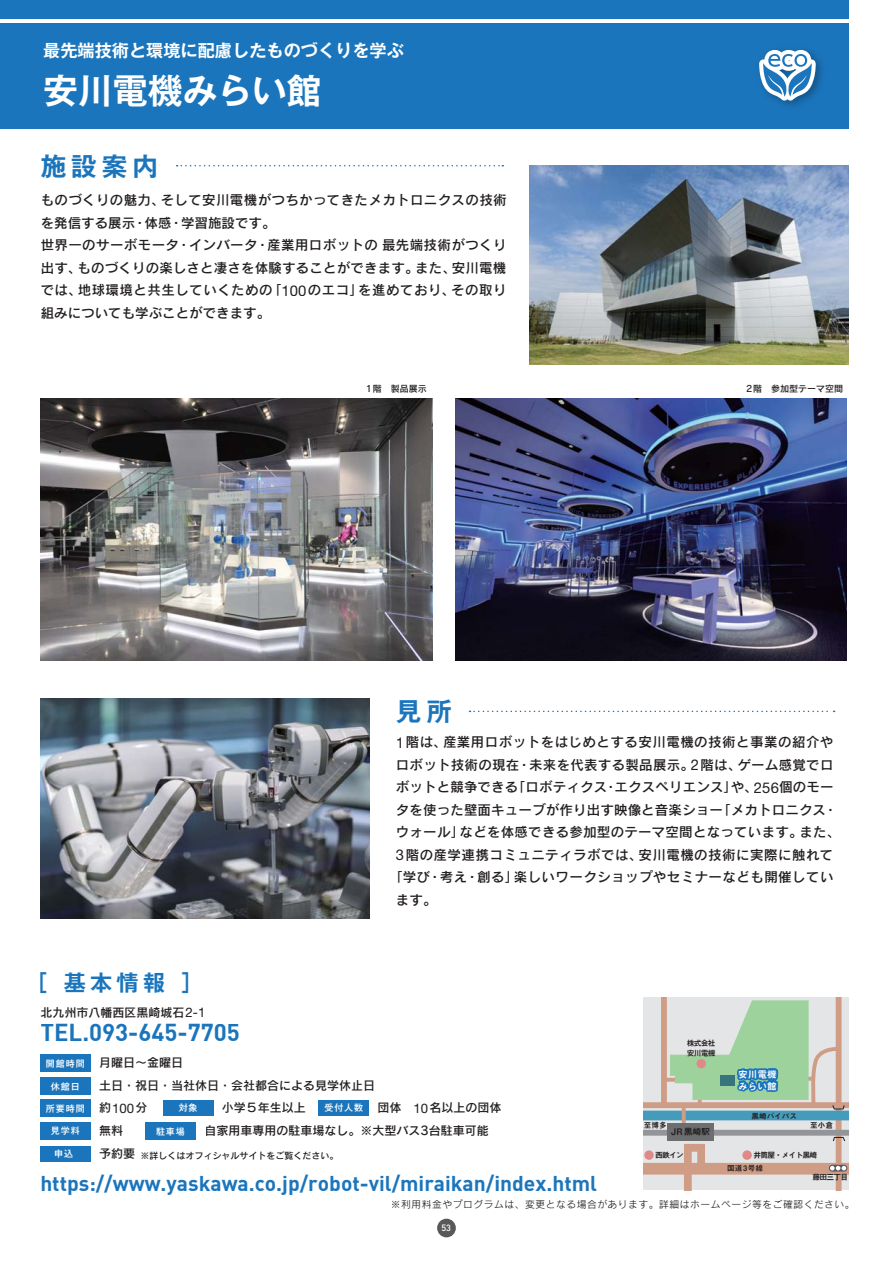
<style>
.page{position:relative;width:893px;height:1263px;background:#fff}
.page>*{position:absolute;margin:0;border:0;box-sizing:border-box;transform-origin:0 0}
.t1{font:34.8px "Gothic MB101 Pro De Bold 90 msp RKSJ H";color:#fff}
.t2{font:25.5px "Gothic MB101 Pro De Bold 90 msp RKSJ H";letter-spacing:.2em;color:#1b75bc}
.t3{font:24px "DIN Bold";color:#1b75bc}
.t4{font:22.05px "Gothic MB101 Pro De Bold 90 msp RKSJ H";color:#1b75bc}
.t5{font:21px "DIN Bold";color:#1b75bc}
.t6{font:17.1px "Gothic MB101 Pro De Bold 90 msp RKSJ H";color:#fff}
.t7{font:13.5px/22.5px "Rodin Pro DB 90 msp RKSJ H";letter-spacing:.025em;color:#231f20}
.t8{font:12px "Rodin Pro DB 90 msp RKSJ H";color:#231f20}
.t9{font:9.75px "Rodin Pro M 90 msp RKSJ H";letter-spacing:.06em;color:#231f20}
.t10{font:9.6px/11.6px "Midashi Go Pro MB31 90 msp RKSJ H";color:#fff}
.t11{font:9px "Rodin Pro DB 90 msp RKSJ H";color:#231f20}
.t12{font:9px "Gothic MB101 Pro Medium 90 msp RKSJ H";letter-spacing:.1em;color:#fff}
.t13{font:9px "Midashi Go Pro MB31 90 msp RKSJ H";color:#231f20}
.t14{font:500 9px "DIN";color:#fff}
.t15{font:7.8px/9.3px "Midashi Go Pro MB31 90 msp RKSJ H";letter-spacing:-.1em;color:#231f20}
.t16{font:7.65px "Midashi Go Pro MB31 90 msp RKSJ H";color:#231f20}
.s1{font-family:"Helvetica Neue LT Std";font-size:14.85px}
.s2{font-family:"Helvetica Neue LT Std";font-size:13.2px}
.s3{font-family:"Gothic MB101 Pro Medium 90 msp RKSJ H";font-size:9px;color:#fff}
.s4{font-family:"Rodin Pro DB 90 msp RKSJ H";font-size:12px;color:#231f20}
.s5{font-family:"Helvetica Neue LT Std";font-size:13.2px;color:#231f20}
</style>
<div class="page">
<div style="left:0;top:24px;width:849px;height:105px;background:#1b75bc"></div>
<div style="left:0;top:0;width:849px;height:18px;background:#1b75bc"></div>
<svg style="left:754px;top:50px;width:67px;height:116px"></svg>
<svg style="left:177px;top:165px;width:326px;height:1px"></svg>
<svg style="left:469px;top:711px;width:365px;height:1px"></svg>
<div style="left:40px;top:1055px;width:50px;height:17px;background:#1b75bc"></div>
<div style="left:40px;top:1078px;width:50px;height:17px;background:#1b75bc"></div>
<img style="left:530px;top:166px;width:318px;height:199px">
<img style="left:41px;top:399px;width:392px;height:261px">
<img style="left:41px;top:698px;width:329px;height:220px">
<img style="left:456px;top:399px;width:390px;height:261px">
<div style="left:146px;top:1122px;width:50px;height:17px;background:#1b75bc"></div>
<div style="left:40px;top:1100px;width:50px;height:17px;background:#1b75bc"></div>
<div style="left:163px;top:1100px;width:50px;height:16px;background:#1b75bc"></div>
<div style="left:319px;top:1100px;width:50px;height:16px;background:#1b75bc"></div>
<div style="left:40px;top:1146px;width:50px;height:16px;background:#1b75bc"></div>
<div style="left:40px;top:1122px;width:50px;height:17px;background:#1b75bc"></div>
<div style="left:643px;top:998px;width:206px;height:192px;background:#e4e5e6"></div>
<div style="left:836px;top:998px;width:5px;height:192px;background:#cf9d85"></div>
<svg style="left:833px;top:1136px;width:12px;height:6px"></svg>
<div style="left:661px;top:998px;width:6px;height:106px;background:#cf9d85"></div>
<div style="left:643px;top:1102px;width:206px;height:6px;background:#cf9d85"></div>
<div style="left:643px;top:1111px;width:206px;height:9px;background:#459bbc"></div>
<div style="left:643px;top:1163px;width:206px;height:12px;background:#cf9d85"></div>
<svg style="left:680px;top:1143px;width:29px;height:47px"></svg>
<hr style="left:663px;top:1078px;width:13px;height:4px;background:#cf9d85">
<svg style="left:682px;top:1110px;width:4px;height:13px"></svg>
<div style="left:643px;top:1130px;width:206px;height:6px;background:#939598"></div>
<div style="left:667px;top:1123px;width:47px;height:18px;background:#6d6e70"></div>
<div style="left:644px;top:1150px;width:10px;height:10px;background:#df8a89;border-radius:50%"></div>
<div style="left:742px;top:1150px;width:10px;height:10px;background:#df8a89;border-radius:50%"></div>
<svg style="left:829px;top:1165px;width:18px;height:7px"></svg>
<svg style="left:830px;top:1166px;width:16px;height:4px"></svg>
<svg style="left:670px;top:1000px;width:175px;height:110px"></svg>
<div style="left:437px;top:1219px;width:19px;height:18px;background:#58595b;border-radius:50%"></div>
<p class="t6" style="left:43px;top:44px;width:362px">最先端技術と環境に配慮したものづくりを学ぶ</p>
<h1 class="t1" style="left:43px;top:78px;width:280px">安川電機みらい館</h1>
<h2 class="t2" style="left:41px;top:156px;width:119px">施設案内</h2>
<p class="t7" style="left:41px;top:191px;width:467px">ものづくりの魅力、そして安川電機がつちかってきたメカトロニクスの技術を発信する展示・体感・学習施設です。<br>世界一のサーボモータ・インバータ・産業用ロボットの最先端技術がつくり出す、ものづくりの楽しさと凄さを体験することができます。また、安川電機では、地球環境と共生していくための「<span class="s1">100</span>のエコ」を進めており、その取り組みについても学ぶことができます。</p>
<p class="t11" style="left:366px;top:386px;width:63px">1階　製品展示</p>
<p class="t11" style="left:746px;top:386px;width:99px">2階　参加型テーマ空間</p>
<h2 class="t2" style="left:396px;top:702px;width:58px">見所</h2>
<p class="t7" style="left:396px;top:733px;width:439px"><span class="s1">1</span>階は、産業用ロボットをはじめとする安川電機の技術と事業の紹介や</p>
<p class="t7" style="left:396px;top:755px;width:439px">ロボット技術の現在・未来を代表する製品展示。<span class="s1">2</span>階は、ゲーム感覚でロ</p>
<p class="t7" style="left:396px;top:778px;width:439px">ボットと競争できる「ロボティクス・エクスペリエンス」や、<span class="s1">256</span>個のモー</p>
<p class="t7" style="left:396px;top:800px;width:443px">タを使った壁面キューブが作り出す映像と音楽ショー「メカトロニクス・</p>
<p class="t7" style="left:396px;top:823px;width:446px">ウォール」などを体感できる参加型のテーマ空間となっています。また、</p>
<p class="t7" style="left:396px;top:845px;width:439px"><span class="s1">3</span>階の産学連携コミュニティラボでは、安川電機の技術に実際に触れて</p>
<p class="t7" style="left:389px;top:868px;width:446px">「学び・考え・創る」楽しいワークショップやセミナーなども開催してい</p>
<p class="t7" style="left:396px;top:890px;width:42px">ます。</p>
<h3 class="t4" style="left:26px;top:974px;width:179px">［ 基本情報 ］</h3>
<p class="t8" style="left:40px;top:1008px;width:167px">北九州市八幡西区黒崎城石<span class="s2">2-1</span></p>
<h3 class="t3" style="left:40px;top:1017px;width:201px">TEL.093-645-7705</h3>
<p class="t8" style="left:46px;top:1058px;width:151px"><span class="s3">開館時間</span> 月曜日～金曜日　</p>
<p class="t12" style="left:51px;top:1083px;width:30px">休館日</p>
<p class="t8" style="left:99px;top:1081px;width:277px">土日・祝日・当社休日・会社都合による見学休止日</p>
<p class="t15" style="left:687px;top:1040px;width:30px">株式会社安川電機</p>
<p class="t10" style="left:738px;top:1070px;width:40px">安川電機みらい館</p>
<p class="t12" style="left:46px;top:1105px;width:103px">所要時間 <span class="s4">約</span><span class="s5">100</span><span class="s4">分</span></p>
<p class="t12" style="left:179px;top:1105px;width:20px">対象</p>
<p class="t8" style="left:222px;top:1103px;width:85px">小学５年生以上</p>
<p class="t8" style="left:324px;top:1103px;width:178px"><span class="s3">受付人数</span> 団体　<span class="s2">10</span>名以上の団体</p>
<p class="t12" style="left:54px;top:1151px;width:20px">申込</p>
<p class="t8" style="left:99px;top:1149px;width:49px">予約要　</p>
<p class="t12" style="left:51px;top:1127px;width:30px">見学料</p>
<p class="t8" style="left:99px;top:1125px;width:25px">無料</p>
<p class="t12" style="left:156px;top:1128px;width:30px">駐車場</p>
<p class="t8" style="left:205px;top:1126px;width:286px">自家用車専用の駐車場なし。※大型バス3台駐車可能</p>
<p class="t11" style="left:140px;top:1152px;width:200px">※詳しくはオフィシャルサイトをご覧ください。</p>
<h3 class="t5" style="left:40px;top:1170px;width:558px">https://www.yaskawa.co.jp/robot-vil/miraikan/index.html</h3>
<p class="t16" style="left:751px;top:1113px;width:47px">黒崎バイパス</p>
<p class="t16" style="left:644px;top:1122px;width:24px">至博多</p>
<p class="t16" style="left:810px;top:1122px;width:24px">至小倉</p>
<p class="t13" style="left:671px;top:1128px;width:40px">JR黒崎駅</p>
<p class="t15" style="left:655px;top:1152px;width:30px">西鉄イン</p>
<p class="t15" style="left:753px;top:1152px;width:65px">井筒屋・メイト黒崎</p>
<p class="t15" style="left:812px;top:1174px;width:37px">藤田三丁目</p>
<p class="t16" style="left:727px;top:1166px;width:37px">国道3号線</p>
<p class="t9" style="left:391px;top:1201px;width:465px">※利用料金やプログラムは、変更となる場合があります。詳細はホームページ等をご確認ください。</p>
<p class="t14" style="left:441px;top:1222px;width:11px">53</p>
</div>
